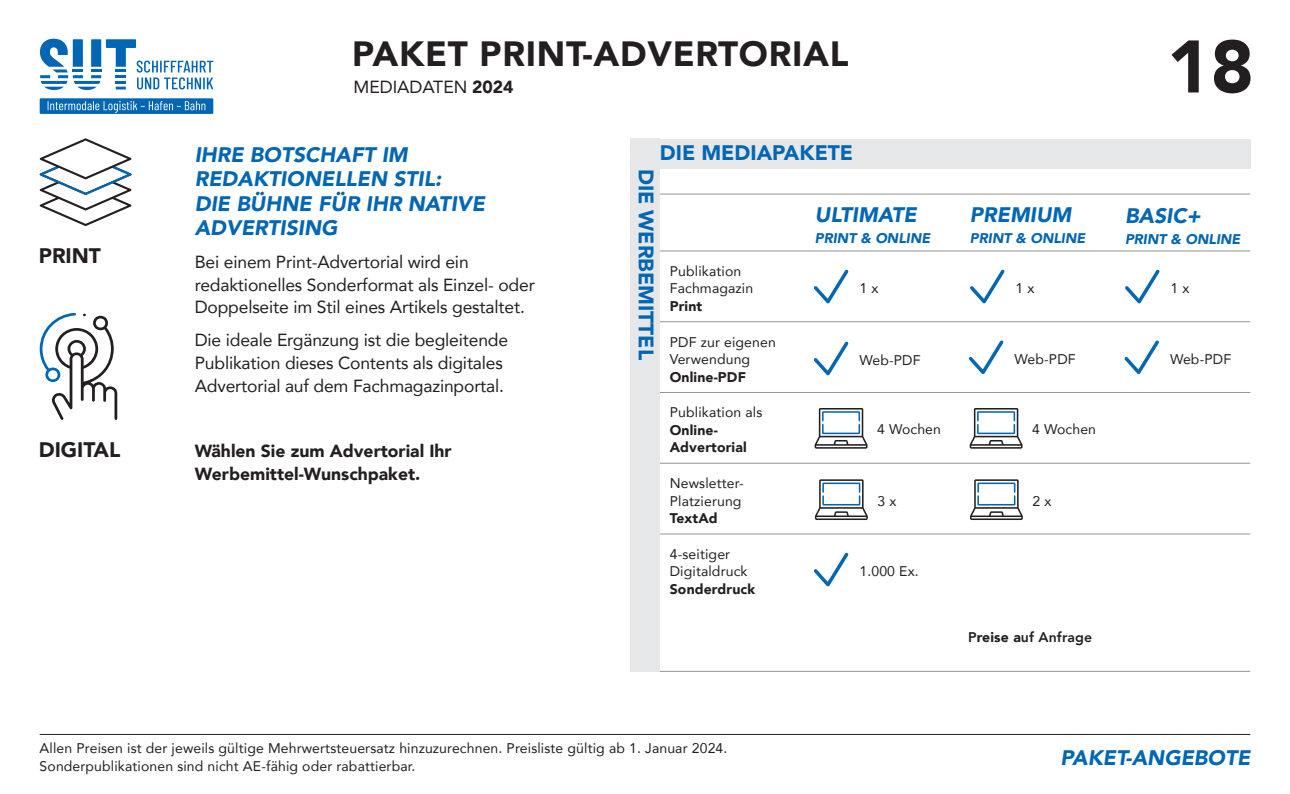
<style>
.page{position:relative;width:1290px;height:794px;background:#fff}
.page>*{position:absolute;margin:0;border:0;box-sizing:border-box;transform-origin:0 0}
.t1{font:900 73.5px "Avenir";color:#231f20}
.t2{font:900 35px "Avenir";letter-spacing:.02em;color:#231f20}
.t3{font:italic 900 21px/24.5px "Avenir";color:#0166b3}
.t4{font:900 21px "Avenir";color:#0166b3}
.t5{font:900 21px "Avenir";color:#231f20}
.t6{font:17.5px/22.8px "Avenir";letter-spacing:-.01em;color:#231f20}
.t7{font:900 17.5px/22.8px "Avenir";color:#231f20}
.t8{font:14px/17.5px "Avenir";letter-spacing:.01em;color:#231f20}
.t9{font:italic 900 14px "Avenir";color:#0166b3}
.t10{font:800 14px "Avenir";letter-spacing:.01em;color:#231f20}
.t11{font:900 14px "Avenir";letter-spacing:.01em;color:#231f20}
.s1{font-weight:900}
</style>
<div class="page">
<hr style="left:40px;top:734px;width:1210px;height:1px;background:#231f20">
<svg style="left:40px;top:39px;width:173px;height:51px"></svg>
<div style="left:40px;top:98px;width:173px;height:16px;background:#0166b3"></div>
<svg style="left:48px;top:101px;width:157px;height:12px"></svg>
<div style="left:630px;top:139px;width:620px;height:30px;background:#e6e7e9"></div>
<div style="left:630px;top:138px;width:30px;height:533px;background:#e6e7e9"></div>
<hr style="left:660px;top:194px;width:590px;height:1px;background:#939598">
<hr style="left:660px;top:251px;width:590px;height:1px;background:#939598">
<hr style="left:660px;top:321px;width:590px;height:1px;background:#939598">
<hr style="left:660px;top:392px;width:590px;height:1px;background:#939598">
<hr style="left:660px;top:463px;width:590px;height:1px;background:#939598">
<hr style="left:660px;top:533px;width:590px;height:1px;background:#939598">
<hr style="left:660px;top:671px;width:590px;height:1px;background:#939598">
<svg style="left:813px;top:269px;width:36px;height:35px"></svg>
<svg style="left:970px;top:269px;width:35px;height:35px"></svg>
<svg style="left:1125px;top:269px;width:35px;height:35px"></svg>
<svg style="left:815px;top:479px;width:53px;height:41px"></svg>
<svg style="left:970px;top:479px;width:53px;height:41px"></svg>
<svg style="left:40px;top:138px;width:91px;height:88px"></svg>
<svg style="left:813px;top:341px;width:36px;height:35px"></svg>
<svg style="left:969px;top:340px;width:35px;height:35px"></svg>
<svg style="left:1124px;top:340px;width:35px;height:35px"></svg>
<svg style="left:814px;top:408px;width:53px;height:41px"></svg>
<svg style="left:969px;top:408px;width:53px;height:41px"></svg>
<svg style="left:813px;top:552px;width:36px;height:35px"></svg>
<svg style="left:40px;top:313px;width:77px;height:107px"></svg>
<p class="t5" style="left:39px;top:238px;width:64px">PRINT</p>
<p class="t5" style="left:39px;top:431px;width:83px">DIGITAL</p>
<p class="t2" style="left:352px;top:24px;width:498px">PAKET PRINT-ADVERTORIAL</p>
<p class="t6" style="left:353px;top:75px;width:162px">MEDIADATEN <span class="s1">2024</span></p>
<h1 class="t1" style="left:1167px;top:4px;width:89px">18</h1>
<p class="t3" style="left:195px;top:142px;width:292px">IHRE BOTSCHAFT IM<br>REDAKTIONELLEN STIL:<br>DIE BÜHNE FÜR IHR NATIVE<br>ADVERTISING</p>
<p class="t6" style="left:195px;top:250px;width:342px">Bei einem Print-Advertorial wird ein redaktionelles Sonderformat als Einzel- oder<br>Doppelseite im Stil eines Artikels gestaltet.</p>
<p class="t6" style="left:195px;top:328px;width:315px">Die ideale Ergänzung ist die begleitende<br>Publikation dieses Contents als digitales<br>Advertorial auf dem Fachmagazinportal.</p>
<p class="t7" style="left:195px;top:439px;width:258px">Wählen Sie zum Advertorial Ihr<br>Werbemittel-Wunschpaket.</p>
<p class="t4" style="left:660px;top:135px;width:195px">DIE MEDIAPAKETE</p>
<p class="t4" style="left:664px;top:169px;width:192px;rotate:90deg">DIE WERBEMITTEL</p>
<p class="t3" style="left:815px;top:203px;width:103px">ULTIMATE</p>
<p class="t9" style="left:815px;top:227px;width:117px">PRINT &amp; ONLINE</p>
<p class="t8" style="left:670px;top:262px;width:73px">Publikation</p>
<p class="t8" style="left:670px;top:279px;width:85px">Fachmagazin<br><span class="s1">Print</span></p>
<p class="t8" style="left:859px;top:279px;width:20px">1 x</p>
<p class="t3" style="left:970px;top:203px;width:103px">PREMIUM</p>
<p class="t9" style="left:970px;top:227px;width:117px">PRINT &amp; ONLINE</p>
<p class="t3" style="left:1125px;top:203px;width:77px">BASIC+</p>
<p class="t9" style="left:1125px;top:227px;width:117px">PRINT &amp; ONLINE</p>
<p class="t8" style="left:1015px;top:279px;width:20px">1 x</p>
<p class="t8" style="left:1170px;top:279px;width:20px">1 x</p>
<p class="t8" style="left:670px;top:332px;width:107px">PDF zur eigenen<br>Verwendung<br><span class="s1">Online-PDF</span></p>
<p class="t8" style="left:670px;top:403px;width:94px">Publikation als<br><span class="s1">Online-</span></p>
<p class="t11" style="left:670px;top:435px;width:78px">Advertorial</p>
<p class="t8" style="left:670px;top:474px;width:76px">Newsletter-<br>Platzierung<br><span class="s1">TextAd</span></p>
<p class="t8" style="left:670px;top:545px;width:62px">4-seitiger</p>
<p class="t8" style="left:670px;top:562px;width:87px">Digitaldruck<br><span class="s1">Sonderdruck</span></p>
<p class="t8" style="left:859px;top:351px;width:63px">Web-PDF</p>
<p class="t8" style="left:1014px;top:350px;width:63px">Web-PDF</p>
<p class="t8" style="left:1170px;top:350px;width:63px">Web-PDF</p>
<p class="t8" style="left:877px;top:420px;width:65px">4 Wochen</p>
<p class="t8" style="left:1032px;top:420px;width:65px">4 Wochen</p>
<p class="t8" style="left:877px;top:491px;width:20px">3 x</p>
<p class="t8" style="left:1032px;top:491px;width:20px">2 x</p>
<p class="t8" style="left:859px;top:562px;width:61px">1.000 Ex.</p>
<p class="t10" style="left:968px;top:626px;width:126px">P<span class="s1">reise a</span>uf Anfrage</p>
<p class="t8" style="left:40px;top:739px;width:689px">Allen Preisen ist der jeweils gültige Mehrwertsteuersatz hinzuzurechnen. Preisliste gültig ab 1. Januar 2024.</p>
<p class="t8" style="left:40px;top:757px;width:377px">Sonderpublikationen sind nicht AE-fähig oder rabattierbar.</p>
<p class="t3" style="left:1060px;top:745px;width:191px">PAKET-ANGEBOTE</p>
</div>
